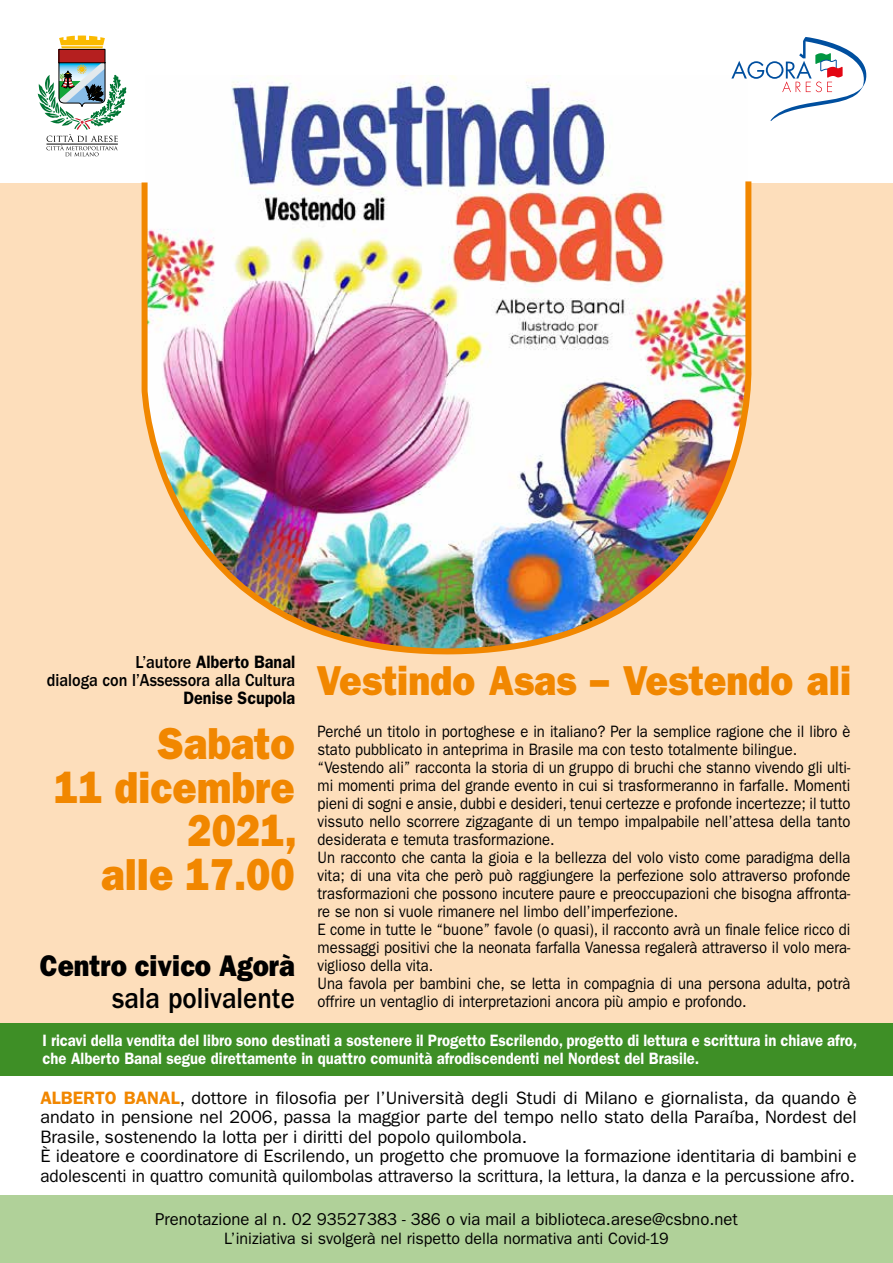
<style>
.page{position:relative;width:893px;height:1263px;background:#fff}
.page>*{position:absolute;margin:0;border:0;box-sizing:border-box;transform-origin:0 0}
.t1{font:800 45px/43.5px "Franklin Gothic";color:#f18700;text-align:right;scale:.9 1}
.t2{font:800 42px "Franklin Gothic";color:#f18700;scale:.9 1}
.t3{font:800 30px "Franklin Gothic";color:#000;scale:.9 1}
.t4{font:500 30px "Franklin Gothic";color:#000;scale:.9 1}
.t5{font:18px/19.5px "Franklin Gothic";color:#000}
.t6{font:500 18px/18px "Franklin Gothic";color:#000;text-align:right;scale:.9 1}
.t7{font:600 18px "Franklin Gothic";color:#000;scale:.9 1}
.t8{font:17.25px "Franklin Gothic";color:#000}
.t9{font:16.5px/18px "Franklin Gothic";color:#000;scale:.9 1}
.t10{font:600 16.5px/18px "Franklin Gothic";color:#fff;scale:.9 1}
.t11{font:16.5px "Franklin Gothic";color:#000}
.s1{font-weight:600}
.s2{font-weight:600;color:#f18700}
</style>
<div class="page">
<div style="left:0;top:183px;width:893px;height:892px;background:#fddebb"></div>
<img style="left:231px;top:75px;width:379px;height:100px">
<svg style="left:38px;top:35px;width:89px;height:121px"></svg>
<svg style="left:731px;top:37px;width:136px;height:84px"></svg>
<img style="left:141px;top:175px;width:611px;height:480px">
<div style="left:0;top:1023px;width:893px;height:52px;background:#3e8f26"></div>
<div style="left:0;top:1195px;width:893px;height:68px;background:#b0d199"></div>
<p class="t6" style="left:47px;top:653px;width:278px">L’autore <span class="s1">Alberto Banal<br></span>dialoga con l’Assessora alla Cultura</p>
<p class="t7" style="left:184px;top:687px;width:126px">Denise Scupola</p>
<h1 class="t1" style="left:54px;top:722px;width:271px">Sabato<br>11 dicembre<br>2021,<br>alle 17.00</h1>
<h3 class="t3" style="left:40px;top:948px;width:285px">Centro civico Agorà</h3>
<h3 class="t4" style="left:112px;top:981px;width:204px">sala polivalente</h3>
<h2 class="t2" style="left:316px;top:656px;width:596px">Vestindo Asas – Vestendo ali</h2>
<p class="t9" style="left:317px;top:722px;width:594px">Perché un titolo in portoghese e in italiano? Per la semplice ragione che il libro è stato pubblicato in anteprima in Brasile ma con testo totalmente bilingue. “Vestendo ali” racconta la storia di un gruppo di bruchi che stanno vivendo gli ulti&shy;mi momenti prima del grande evento in cui si trasformeranno in farfalle. Momenti pieni di sogni e ansie, dubbi e desideri, tenui certezze e profonde incertezze; il tutto vissuto nello scorrere zigzagante di un tempo impalpabile nell’attesa della tanto desiderata e temuta trasformazione.<br>Un racconto che canta la gioia e la bellezza del volo visto come paradigma della vita; di una vita che però può raggiungere la perfezione solo attraverso profonde trasformazioni che possono incutere paure e preoccupazioni che bisogna affronta&shy;re se non si vuole rimanere nel limbo dell’imperfezione.<br>E come in tutte le “buone” favole (o quasi), il racconto avrà un finale felice ricco di messaggi positivi che la neonata farfalla Vanessa regalerà attraverso il volo mera&shy;viglioso della vita.<br>Una favola per bambini che, se letta in compagnia di una persona adulta, potrà offrire un ventaglio di interpretazioni ancora più ampio e profondo.</p>
<p class="t10" style="left:43px;top:1032px;width:907px">I ricavi della vendita del libro sono destinati a sostenere il Progetto Escrilendo, progetto di lettura e scrittura in chiave afro, che Alberto Banal segue direttamente in quattro comunità afrodiscendenti nel Nordest del Brasile.</p>
<p class="t5" style="left:40px;top:1088px;width:818px"><span class="s2">ALBERTO BANAL</span>, dottore in filosofia per l’Università degli Studi di Milano e giornalista, da quando è andato in pensione nel 2006, passa la maggior parte del tempo nello stato della Paraíba, Nordest del Brasile, sostenendo la lotta per i diritti del popolo quilombola.<br>È ideatore e coordinatore di Escrilendo, un progetto che promuove la formazione identitaria di bambini e adolescenti in quattro comunità quilombolas attraverso la scrittura, la lettura, la danza e la percussione afro.</p>
<p class="t8" style="left:155px;top:1209px;width:584px">Prenotazione al n. 02 93527383 - 386 o via mail a biblioteca.arese@csbno.net</p>
<p class="t11" style="left:224px;top:1228px;width:446px">L’iniziativa si svolgerà nel rispetto della normativa anti Covid-19</p>
</div>
